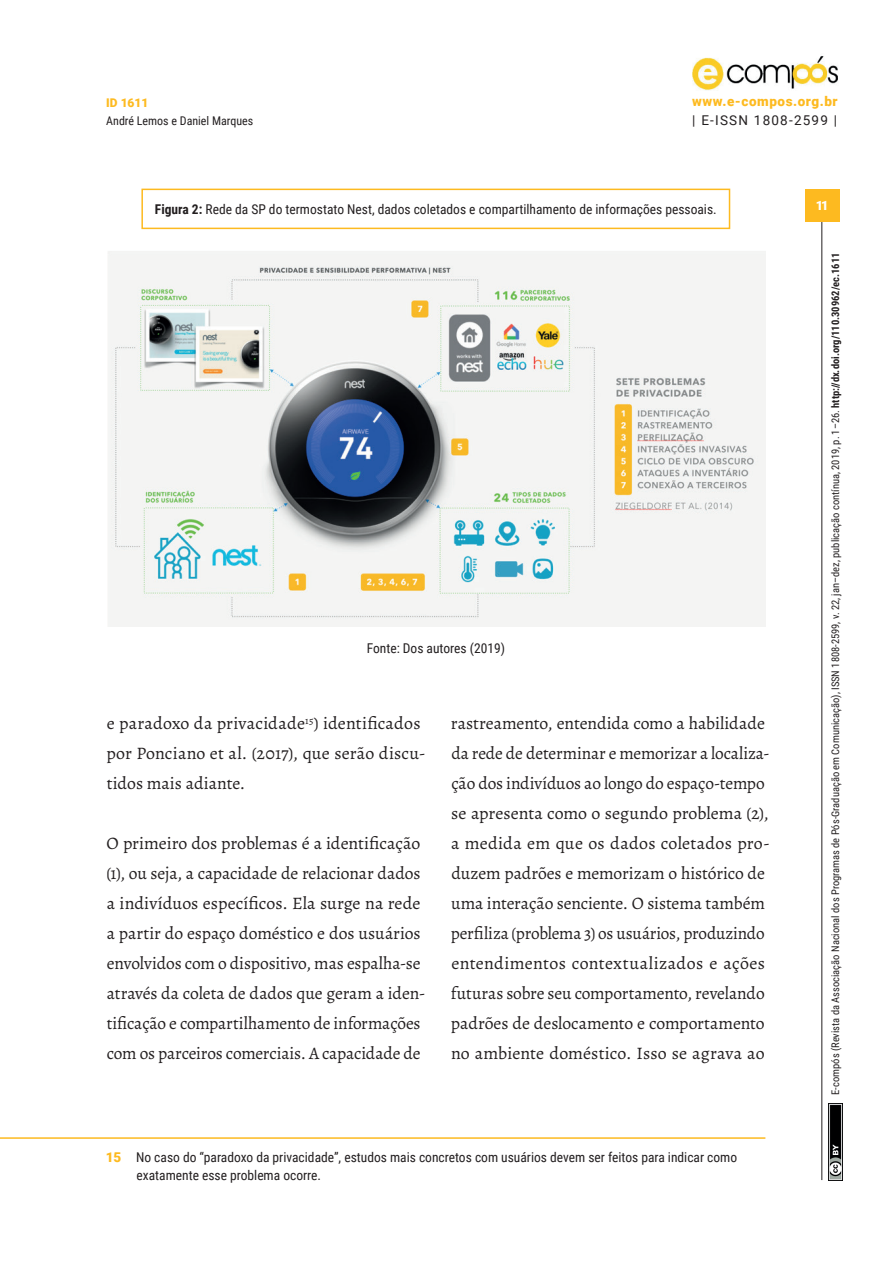
<style>
.page{position:relative;width:893px;height:1263px;background:#fff}
.page>*{position:absolute;margin:0;border:0;box-sizing:border-box;transform-origin:0 0}
.t1{font:17.55px/30px "Alegreya";color:#231f20}
.t2{font:13.5px/18px "Roboto Condensed";color:#231f20}
.t3{font:900 13.5px "Roboto";letter-spacing:.04em;color:#fdba20}
.t4{font:13.5px "Roboto";letter-spacing:.09em;color:#231f20}
.t5{font:900 12.75px "Roboto";color:#fff}
.t6{font:12px "Roboto Condensed";color:#231f20}
.t7{font:900 12px "Roboto";color:#fdba20}
.t8{font:10.5px "Roboto Condensed";color:#231f20}
.s1{font-weight:700}
.s2{font-family:"Roboto";font-weight:900;color:#fdba20}
</style>
<div class="page">
<hr style="left:821px;top:200px;width:1px;height:980px;background:#231f20">
<div style="left:805px;top:189px;width:34px;height:32px;background:#fdba20"></div>
<img style="left:692px;top:56px;width:146px;height:34px">
<img style="left:828px;top:1104px;width:14px;height:76px">
<hr style="left:0;top:1137px;width:765px;height:2px;background:#fdba20">
<div style="left:141px;top:189px;width:589px;height:40px;border:2px solid #fdba20"></div>
<img style="left:108px;top:251px;width:657px;height:375px">
<p class="t7" style="left:106px;top:94px;width:44px">ID 1611</p>
<p class="t6" style="left:106px;top:112px;width:149px">André Lemos e Daniel Marques</p>
<p class="t3" style="left:692px;top:92px;width:147px">www.e-compos.org.br</p>
<p class="t4" style="left:692px;top:111px;width:146px">| E-ISSN 1808-2599 |</p>
<p class="t2" style="left:155px;top:200px;width:563px"><span class="s1">Figura 2:</span> Rede da SP do termostato Nest, dados coletados e compartilhamento de informações pessoais.</p>
<p class="t2" style="left:367px;top:639px;width:140px">Fonte: Dos autores (2019)</p>
<p class="t1" style="left:106px;top:708px;width:321px">e paradoxo da privacidade<sup>15</sup>) identificados por Ponciano et al. (2017), que serão discu&shy;tidos mais adiante.</p>
<p class="t1" style="left:106px;top:828px;width:321px">O primeiro dos problemas é a identificação (1), ou seja, a capacidade de relacionar dados a indivíduos específicos. Ela surge na rede a partir do espaço doméstico e dos usuários envolvidos com o dispositivo, mas espalha-se através da coleta de dados que geram a iden&shy;tificação e compartilhamento de informações com os parceiros comerciais. A capacidade de</p>
<p class="t1" style="left:451px;top:708px;width:321px">rastreamento, entendida como a habilidade da rede de determinar e memorizar a localiza&shy;ção dos indivíduos ao longo do espaço-tempo se apresenta como o segundo problema (2), a medida em que os dados coletados pro&shy;duzem padrões e memorizam o histórico de uma interação senciente. O sistema também perfiliza (problema 3) os usuários, produzindo entendimentos contextualizados e ações futuras sobre seu comportamento, revelando padrões de deslocamento e comportamento no ambiente doméstico. Isso se agrava ao</p>
<p class="t2" style="left:137px;top:1148px;width:602px;text-indent:-31px"><span class="s2">15</span> No caso do “paradoxo da privacidade”, estudos mais concretos com usuários devem ser feitos para indicar como exatamente esse problema ocorre.</p>
<p class="t5" style="left:816px;top:197px;width:14px">11</p>
<p class="t8" style="left:828px;top:1095px;width:843px;rotate:-90deg">E-compós (Revista da Associação Nacional dos Programas de Pós-Graduação em Comunicação), ISSN 1808-2599, v. 22, jan–dez, publicação contínua, 2019, p. 1–26. <span class="s1">http://dx.doi.org/110.30962/ec.1611</span></p>
</div>
